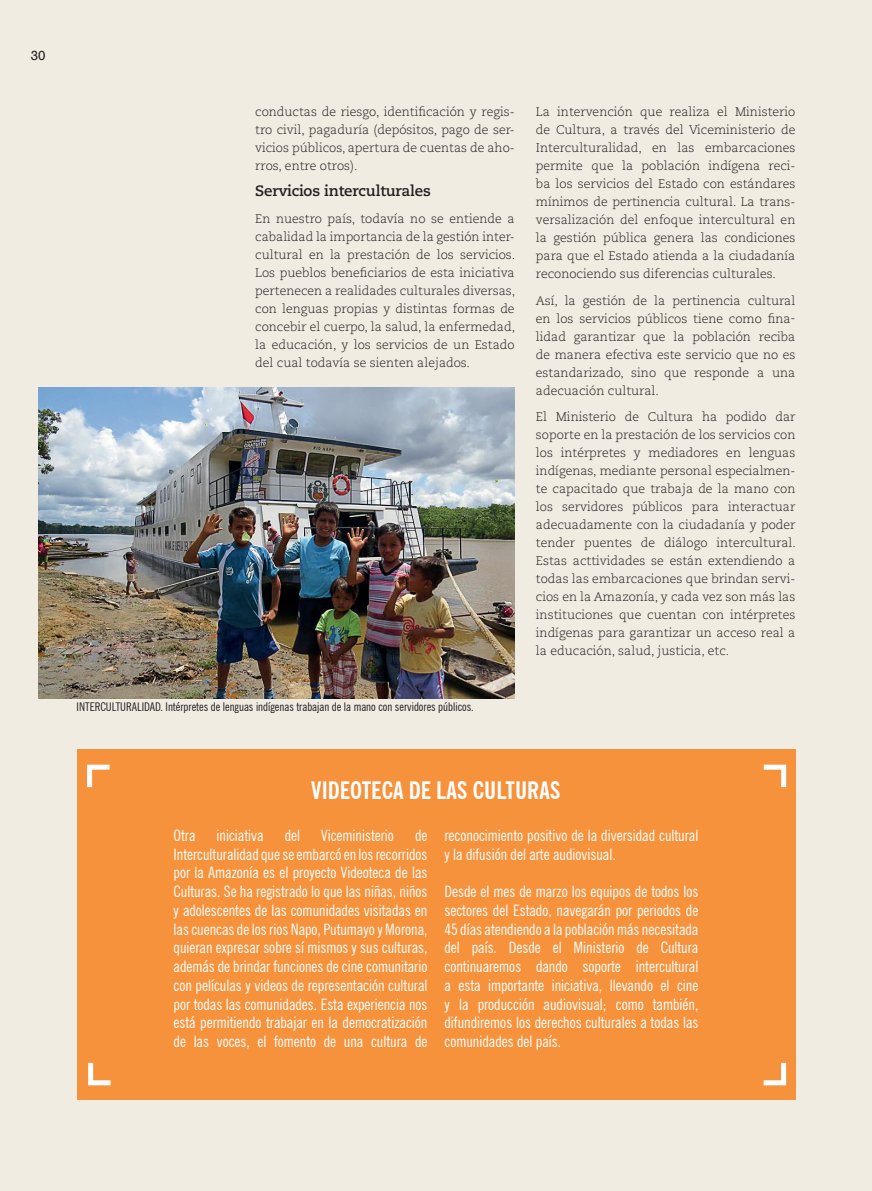
<style>
.page{position:relative;width:872px;height:1191px;background:#f1ece2}
.page>*{position:absolute;margin:0;border:0;box-sizing:border-box;transform-origin:0 0}
.t1{font:700 condensed 24px "News Gothic BT";color:#fff}
.t2{font:condensed 15.75px/18.8px "News Gothic BT";color:#fff;text-align:justify}
.t3{font:700 15px "Caecilia LT Std";letter-spacing:-.01em;color:#231f20}
.t4{font:13.5px "Rockwell";color:#231f20}
.t5{font:300 12.45px/18px "Caecilia LT Std";color:#231f20;text-align:justify}
.t6{font:condensed 12px "News Gothic BT";color:#231f20}
</style>
<div class="page">
<div style="left:77px;top:750px;width:718px;height:350px;background:#f6923c"></div>
<img style="left:38px;top:388px;width:476px;height:310px">
<svg style="left:87px;top:764px;width:23px;height:23px"></svg>
<svg style="left:763px;top:764px;width:23px;height:23px"></svg>
<svg style="left:88px;top:1062px;width:23px;height:23px"></svg>
<svg style="left:763px;top:1062px;width:23px;height:23px"></svg>
<p class="t4" style="left:31px;top:47px;width:16px">30</p>
<p class="t5" style="left:255px;top:103px;width:261px">conductas de riesgo, identificación y regis&shy;tro civil, pagaduría (depósitos, pago de ser&shy;vicios públicos, apertura de cuentas de aho&shy;rros, entre otros).</p>
<p class="t3" style="left:255px;top:182px;width:177px">Servicios interculturales</p>
<p class="t5" style="left:255px;top:210px;width:261px">En nuestro país, todavía no se entiende a cabalidad la importancia de la gestión inter&shy;cultural en la prestación de los servicios.<br>Los pueblos beneficiarios de esta iniciativa pertenecen a realidades culturales diversas, con lenguas propias y distintas formas de concebir el cuerpo, la salud, la enfermedad, la educación, y los servicios de un Estado del cual todavía se sienten alejados.</p>
<p class="t6" style="left:77px;top:699px;width:399px">INTERCULTURALIDAD. Intérpretes de lenguas indígenas trabajan de la mano con servidores públicos.</p>
<p class="t5" style="left:536px;top:103px;width:261px">La intervención que realiza el Ministerio de Cultura, a través del Viceministerio de Interculturalidad, en las embarcaciones permite que la población indígena reci&shy;ba los servicios del Estado con estándares mínimos de pertinencia cultural. La trans&shy;versalización del enfoque intercultural en la gestión pública genera las condiciones para que el Estado atienda a la ciudadanía reconociendo sus diferencias culturales.</p>
<p class="t5" style="left:536px;top:291px;width:261px">Así, la gestión de la pertinencia cultural en los servicios públicos tiene como fina&shy;lidad garantizar que la población reciba de manera efectiva este servicio que no es estandarizado, sino que responde a una adecuación cultural.</p>
<p class="t5" style="left:536px;top:408px;width:261px">El Ministerio de Cultura ha podido dar soporte en la prestación de los servicios con los intérpretes y mediadores en lenguas indígenas, mediante personal especialmen&shy;te capacitado que trabaja de la mano con los servidores públicos para interactuar adecuadamente con la ciudadanía y poder tender puentes de diálogo intercultural.<br>Estas acttividades se están extendiendo a todas las embarcaciones que brindan servi&shy;cios en la Amazonía, y cada vez son más las instituciones que cuentan con intérpretes indígenas para garantizar un acceso real a la educación, salud, justicia, etc.</p>
<h1 class="t1" style="left:311px;top:775px;width:251px">VIDEOTECA DE LAS CULTURAS</h1>
<p class="t2" style="left:173px;top:826px;width:23px">Otra</p>
<p class="t2" style="left:217px;top:826px;width:49px">iniciativa</p>
<p class="t2" style="left:285px;top:826px;width:17px">del</p>
<p class="t2" style="left:321px;top:826px;width:74px">Viceministerio</p>
<p class="t2" style="left:173px;top:826px;width:255px;text-indent:241px">de Interculturalidad que se embarcó en los recorridos por la Amazonía es el proyecto Videoteca de las Culturas. Se ha registrado lo que las niñas, niños y adolescentes de las comunidades visitadas en las cuencas de los rios Napo, Putumayo y Morona, quieran expresar sobre sí mismos y sus culturas, además de brindar funciones de cine comunitario con películas y videos de representación cultural por todas las comunidades. Esta experiencia nos está permitiendo trabajar en la democratización de las voces, el fomento de una cultura de</p>
<p class="t2" style="left:444px;top:826px;width:255px">reconocimiento positivo de la diversidad cultural y la difusión del arte audiovisual.</p>
<p class="t2" style="left:444px;top:882px;width:255px">Desde el mes de marzo los equipos de todos los sectores del Estado, navegarán por periodos de 45 días atendiendo a la población más necesitada del país. Desde el Ministerio de Cultura continuaremos dando soporte intercultural a esta importante iniciativa, llevando el cine y la producción audiovisual; como también, difundiremos los derechos culturales a todas las comunidades del país.</p>
</div>
